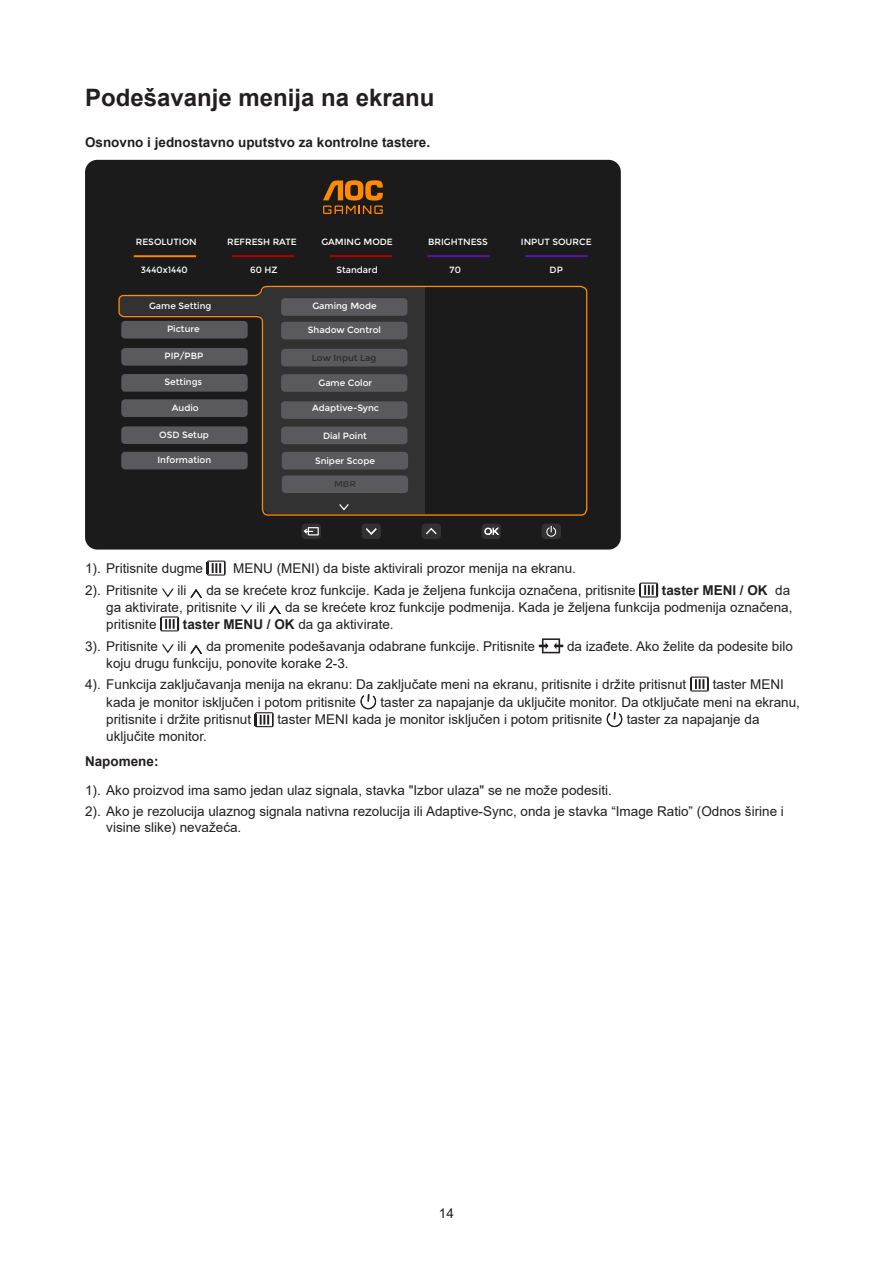
<style>
.page{position:relative;width:893px;height:1263px;background:#fff}
.page>*{position:absolute;margin:0;border:0;box-sizing:border-box;transform-origin:0 0}
.Heading_2{font:700 24px "Arial";color:#231f20}
.t1{font:13.5px/16.2px "Arial";color:#231f20}
.content_bold{font:700 13.5px "Arial";color:#231f20}
.t2{font:9px "Montserrat";color:#fff}
.t3{font:9px "Montserrat";color:#2b2b2b}
.s1{font-weight:400}
.s2{font-weight:700}
</style>
<div class="page">
<div style="left:85px;top:160px;width:536px;height:390px;background:#1c1b1c;border-radius:12px"></div>
<svg style="left:323px;top:180px;width:60px;height:34px"></svg>
<hr style="left:134px;top:255px;width:62px;height:2px;background:#ff8400">
<hr style="left:232px;top:255px;width:62px;height:2px;background:#b00006">
<hr style="left:330px;top:255px;width:62px;height:2px;background:#b00006">
<hr style="left:427px;top:255px;width:63px;height:2px;background:#5a15a8">
<hr style="left:525px;top:255px;width:63px;height:2px;background:#5a15a8">
<svg style="left:118px;top:285px;width:470px;height:231px"></svg>
<div style="left:422px;top:524px;width:19px;height:15px;background:#383838;border-radius:4px"></div>
<svg style="left:426px;top:528px;width:11px;height:7px"></svg>
<div style="left:482px;top:524px;width:19px;height:15px;background:#383838;border-radius:4px"></div>
<svg style="left:484px;top:527px;width:15px;height:8px"></svg>
<div style="left:542px;top:524px;width:19px;height:15px;background:#383838;border-radius:4px"></div>
<svg style="left:546px;top:526px;width:10px;height:11px"></svg>
<div style="left:302px;top:524px;width:19px;height:15px;background:#383838;border-radius:4px"></div>
<div style="left:308px;top:527px;width:11px;height:8px;border:1px solid #fff"></div>
<svg style="left:304px;top:527px;width:10px;height:8px"></svg>
<div style="left:362px;top:524px;width:19px;height:15px;background:#383838;border-radius:4px"></div>
<svg style="left:366px;top:528px;width:11px;height:7px"></svg>
<svg style="left:338px;top:503px;width:12px;height:8px"></svg>
<svg style="left:207px;top:561px;width:19px;height:15px"></svg>
<svg style="left:162px;top:589px;width:12px;height:8px"></svg>
<svg style="left:190px;top:589px;width:12px;height:8px"></svg>
<svg style="left:639px;top:582px;width:19px;height:15px"></svg>
<svg style="left:241px;top:605px;width:12px;height:9px"></svg>
<svg style="left:269px;top:605px;width:12px;height:9px"></svg>
<svg style="left:160px;top:616px;width:19px;height:15px"></svg>
<svg style="left:162px;top:644px;width:12px;height:9px"></svg>
<svg style="left:190px;top:645px;width:12px;height:8px"></svg>
<svg style="left:539px;top:638px;width:24px;height:15px"></svg>
<svg style="left:690px;top:676px;width:19px;height:15px"></svg>
<svg style="left:360px;top:694px;width:17px;height:15px"></svg>
<svg style="left:255px;top:712px;width:19px;height:15px"></svg>
<svg style="left:606px;top:712px;width:17px;height:15px"></svg>
<p class="Heading_2" style="left:85px;top:80px;width:351px">Podešavanje menija na ekranu</p>
<p class="content_bold" style="left:85px;top:132px;width:347px">Osnovno i jednostavno uputstvo za kontrolne tastere.</p>
<p class="t2" style="left:136px;top:237px;width:62px">RESOLUTION</p>
<p class="t2" style="left:141px;top:264px;width:48px">3440x1440</p>
<p class="t2" style="left:149px;top:300px;width:64px">Game Setting</p>
<p class="t2" style="left:167px;top:324px;width:34px">Picture</p>
<p class="t2" style="left:165px;top:351px;width:40px">PIP/PBP</p>
<p class="t2" style="left:165px;top:377px;width:39px">Settings</p>
<p class="t2" style="left:172px;top:402px;width:28px">Audio</p>
<p class="t2" style="left:159px;top:429px;width:51px">OSD Setup</p>
<p class="t2" style="left:158px;top:455px;width:55px">Information</p>
<p class="t2" style="left:227px;top:237px;width:71px">REFRESH RATE</p>
<p class="t2" style="left:250px;top:264px;width:29px">60 HZ</p>
<p class="t2" style="left:321px;top:237px;width:73px">GAMING MODE</p>
<p class="t2" style="left:336px;top:264px;width:43px">Standard</p>
<p class="t2" style="left:312px;top:301px;width:66px">Gaming Mode</p>
<p class="t2" style="left:308px;top:325px;width:75px">Shadow Control</p>
<p class="t3" style="left:312px;top:353px;width:66px">Low Input Lag</p>
<p class="t2" style="left:318px;top:378px;width:55px">Game Color</p>
<p class="t2" style="left:312px;top:403px;width:69px">Adaptive-Sync</p>
<p class="t2" style="left:323px;top:430px;width:45px">Dial Point</p>
<p class="t2" style="left:315px;top:455px;width:61px">Sniper Scope</p>
<p class="t3" style="left:334px;top:479px;width:23px">MBR</p>
<p class="t2" style="left:428px;top:237px;width:61px">BRIGHTNESS</p>
<p class="t2" style="left:450px;top:264px;width:13px">70</p>
<p class="t2" style="left:521px;top:237px;width:72px">INPUT SOURCE</p>
<p class="t2" style="left:550px;top:264px;width:15px">DP</p>
<p class="t1" style="left:85px;top:560px;width:120px">1). Pritisnite dugme</p>
<p class="t1" style="left:233px;top:560px;width:344px">MENU (MENI) da biste aktivirali prozor menija na ekranu.</p>
<p class="t1" style="left:85px;top:582px;width:75px">2). Pritisnite</p>
<p class="t1" style="left:178px;top:582px;width:10px">ili</p>
<p class="t1" style="left:206px;top:582px;width:431px">da se krećete kroz funkcije. Kada je željena funkcija označena, pritisnite</p>
<p class="content_bold" style="left:662px;top:581px;width:130px">taster MENI / OK <span class="s1">da</span></p>
<p class="t1" style="left:106px;top:599px;width:132px">ga aktivirate, pritisnite</p>
<p class="t1" style="left:256px;top:599px;width:10px">ili</p>
<p class="t1" style="left:285px;top:599px;width:509px">da se krećete kroz funkcije podmenija. Kada je željena funkcija podmenija označena,</p>
<p class="t1" style="left:106px;top:616px;width:52px">pritisnite</p>
<p class="t1" style="left:183px;top:616px;width:212px"><span class="s2">taster MENU / OK</span> da ga aktivirate.</p>
<p class="t1" style="left:85px;top:638px;width:75px">3). Pritisnite</p>
<p class="t1" style="left:178px;top:638px;width:10px">ili</p>
<p class="t1" style="left:206px;top:638px;width:330px">da promenite podešavanja odabrane funkcije. Pritisnite</p>
<p class="t1" style="left:567px;top:638px;width:227px">da izađete. Ako želite da podesite bilo</p>
<p class="t1" style="left:106px;top:655px;width:244px">koju drugu funkciju, ponovite korake 2-3.</p>
<p class="t1" style="left:85px;top:676px;width:603px">4). Funkcija zaključavanja menija na ekranu: Da zaključate meni na ekranu, pritisnite i držite pritisnut</p>
<p class="t1" style="left:713px;top:676px;width:73px">taster MENI</p>
<p class="t1" style="left:106px;top:694px;width:251px">kada je monitor isključen i potom pritisnite</p>
<p class="t1" style="left:380px;top:694px;width:421px">taster za napajanje da uključite monitor. Da otključate meni na ekranu,</p>
<p class="t1" style="left:106px;top:711px;width:146px">pritisnite i držite pritisnut</p>
<p class="t1" style="left:277px;top:711px;width:326px">taster MENI kada je monitor isključen i potom pritisnite</p>
<p class="t1" style="left:627px;top:711px;width:134px">taster za napajanje da</p>
<p class="t1" style="left:106px;top:728px;width:102px">uključite monitor.</p>
<p class="content_bold" style="left:85px;top:752px;width:75px">Napomene:</p>
<p class="t1" style="left:85px;top:782px;width:528px">1). Ako proizvod ima samo jedan ulaz signala, stavka "Izbor ulaza" se ne može podesiti.</p>
<p class="t1" style="left:106px;top:803px;width:679px;text-indent:-21px">2). Ako je rezolucija ulaznog signala nativna rezolucija ili Adaptive-Sync, onda je stavka “Image Ratio” (Odnos širine i visine slike) nevažeća.</p>
<p class="t1" style="left:439px;top:1205px;width:17px">14</p>
</div>
